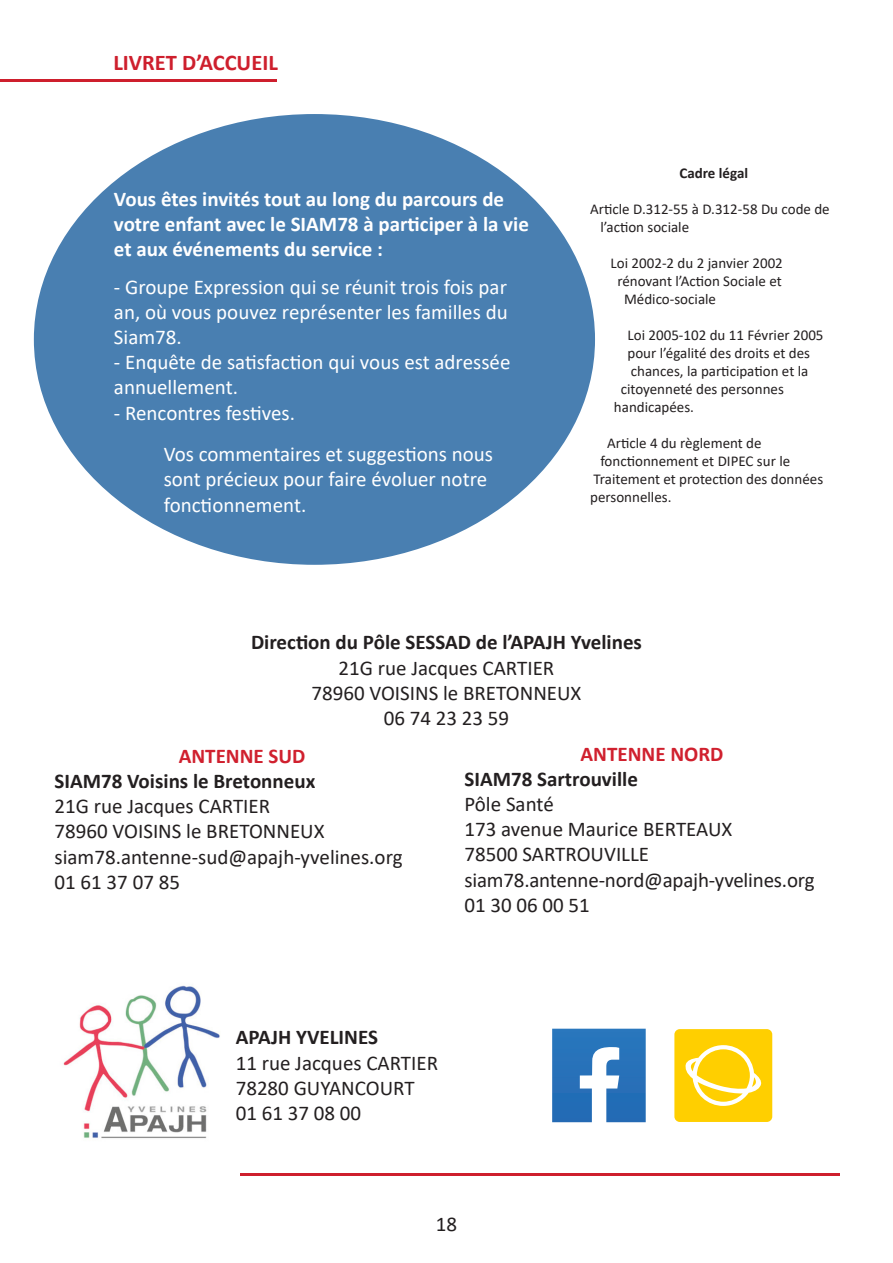
<style>
.page{position:relative;width:893px;height:1263px;background:#fff}
.page>*{position:absolute;margin:0;border:0;box-sizing:border-box;transform-origin:0 0}
.t1{font:700 22.5px "Calibri";color:#ce1f2d}
.t2{font:21px "Calibri";color:#231f20}
.t3{font:21px/25.2px "Calibri";color:#fff}
.t4{font:700 21px/25.2px "Calibri";color:#fff}
.t5{font:700 21px "Calibri";color:#231f20}
.t6{font:700 21px "Calibri";color:#d0202e}
.t7{font:15px/18px "Calibri";color:#231f20}
.t8{font:700 15px "Calibri";color:#231f20}
</style>
<div class="page">
<hr style="left:1px;top:79px;width:276px;height:2px;background:#ce1f2d">
<hr style="left:240px;top:1173px;width:599px;height:2px;background:#ce1f2d">
<img style="left:63px;top:985px;width:157px;height:154px">
<div style="left:34px;top:114px;width:561px;height:451px;background:#497fb1;border-radius:50%"></div>
<svg style="left:552px;top:1029px;width:94px;height:93px"></svg>
<svg style="left:674px;top:1029px;width:98px;height:93px"></svg>
<p class="t1" style="left:113px;top:47px;width:166px">LIVRET D’ACCUEIL</p>
<p class="t4" style="left:114px;top:186px;width:416px">Vous êtes invités tout au long du parcours de votre enfant avec le SIAM78 à participer à la vie et aux événements du service :</p>
<p class="t3" style="left:114px;top:273px;width:395px;text-align:justify">- Groupe Expression qui se réunit trois fois par an, où vous pouvez représenter les familles du Siam78.</p>
<p class="t3" style="left:114px;top:349px;width:398px">- Enquête de satisfaction qui vous est adressée annuellement.</p>
<p class="t3" style="left:114px;top:399px;width:183px">- Rencontres festives.</p>
<p class="t3" style="left:164px;top:441px;width:331px">Vos commentaires et suggestions nous sont précieux pour faire évoluer notre fonctionnement.</p>
<p class="t8" style="left:679px;top:163px;width:70px">Cadre légal</p>
<p class="t7" style="left:600px;top:199px;width:231px;text-indent:-10px">Article D.312-55 à D.312-58 Du code de l’action sociale</p>
<p class="t7" style="left:611px;top:253px;width:174px;text-align:center">Loi 2002-2 du 2 janvier 2002 rénovant l’Action Sociale et</p>
<p class="t7" style="left:624px;top:289px;width:93px">Médico-sociale</p>
<p class="t7" style="left:627px;top:325px;width:198px">Loi 2005-102 du 11 Février 2005 pour l’égalité des droits et des chances, la participation et la</p>
<p class="t7" style="left:614px;top:379px;width:171px;text-indent:7px">citoyenneté des personnes handicapées.</p>
<p class="t7" style="left:607px;top:433px;width:156px">Article 4 du règlement de</p>
<p class="t7" style="left:600px;top:451px;width:191px">fonctionnement et DIPEC sur le</p>
<p class="t7" style="left:594px;top:469px;width:231px">Traitement et protection des données</p>
<p class="t7" style="left:590px;top:487px;width:83px">personnelles.</p>
<p class="t5" style="left:251px;top:628px;width:392px">Direction du Pôle SESSAD de l’APAJH Yvelines</p>
<p class="t2" style="left:339px;top:653px;width:217px">21G rue Jacques CARTIER</p>
<p class="t2" style="left:311px;top:678px;width:272px">78960 VOISINS le BRETONNEUX</p>
<p class="t2" style="left:384px;top:703px;width:127px">06 74 23 23 59</p>
<p class="t6" style="left:179px;top:741px;width:128px">ANTENNE SUD</p>
<p class="t5" style="left:55px;top:766px;width:262px">SIAM78 Voisins le Bretonneux</p>
<p class="t2" style="left:55px;top:791px;width:217px">21G rue Jacques CARTIER</p>
<p class="t2" style="left:55px;top:817px;width:272px">78960 VOISINS le BRETONNEUX</p>
<p class="t2" style="left:55px;top:842px;width:350px">siam78.antenne-sud@apajh-yvelines.org</p>
<p class="t2" style="left:55px;top:867px;width:127px">01 61 37 07 85</p>
<p class="t6" style="left:580px;top:739px;width:144px">ANTENNE NORD</p>
<p class="t5" style="left:464px;top:764px;width:175px">SIAM78 Sartrouville</p>
<p class="t2" style="left:464px;top:789px;width:91px">Pôle Santé</p>
<p class="t2" style="left:464px;top:815px;width:269px">173 avenue Maurice BERTEAUX</p>
<p class="t2" style="left:464px;top:840px;width:186px">78500 SARTROUVILLE</p>
<p class="t2" style="left:464px;top:865px;width:352px">siam78.antenne-nord@apajh-yvelines.org</p>
<p class="t2" style="left:464px;top:890px;width:127px">01 30 06 00 51</p>
<p class="t5" style="left:236px;top:1022px;width:144px">APAJH YVELINES</p>
<p class="t2" style="left:236px;top:1048px;width:204px">11 rue Jacques CARTIER</p>
<p class="t2" style="left:236px;top:1073px;width:180px">78280 GUYANCOURT</p>
<p class="t2" style="left:236px;top:1098px;width:127px">01 61 37 08 00</p>
<h2 class="t2" style="left:436px;top:1209px;width:23px">18</h2>
</div>
